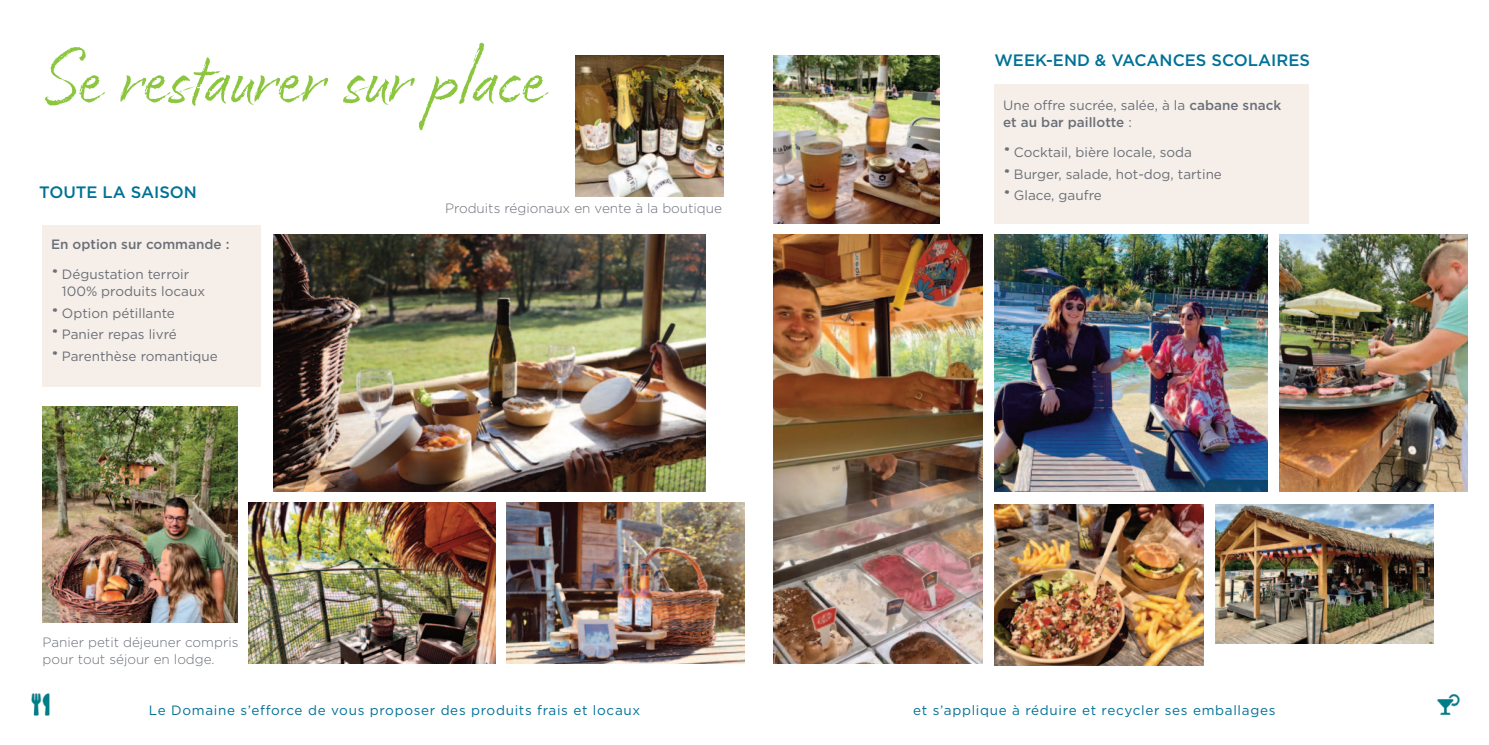
<style>
.page{position:relative;width:1489px;height:745px;background:#fff}
.page>*{position:absolute;margin:0;border:0;box-sizing:border-box;transform-origin:0 0}
.t1{font:82.5px "Cherry Blossoms";letter-spacing:-.01em;color:#8bc63e}
.t2{font:500 16.5px "Gotham";color:#017196}
.t3{font:13.5px/17.2px "Gotham";color:#6a6f78}
.t4{font:13.5px "Gotham";letter-spacing:.05em;color:#017196}
.t5{font:300 13.5px/17.2px "Gotham";color:#6a6f78}
.t6{font:500 13.5px/17.2px "Gotham";color:#6a6f78}
.s1{font-family:"Cherry Blossoms";font-size:31.5px}
.s2{font-weight:400}
</style>
<div class="page">
<div style="left:43px;top:225px;width:218px;height:161px;background:#f6efe9"></div>
<div style="left:994px;top:84px;width:314px;height:139px;background:#f6efe9"></div>
<img style="left:273px;top:234px;width:432px;height:257px">
<img style="left:994px;top:234px;width:273px;height:257px">
<img style="left:1279px;top:234px;width:188px;height:257px">
<img style="left:575px;top:55px;width:148px;height:142px">
<img style="left:506px;top:502px;width:238px;height:161px">
<img style="left:994px;top:504px;width:209px;height:161px">
<img style="left:773px;top:55px;width:166px;height:168px">
<img style="left:1215px;top:504px;width:218px;height:139px">
<img style="left:773px;top:234px;width:209px;height:429px">
<img style="left:249px;top:502px;width:246px;height:161px">
<img style="left:43px;top:406px;width:195px;height:216px">
<img style="left:31px;top:693px;width:19px;height:23px">
<img style="left:1437px;top:694px;width:23px;height:21px">
<h1 class="t1" style="left:43px;top:24px;width:506px">Se restaurer sur place</h1>
<p class="t2" style="left:39px;top:183px;width:159px">TOUTE LA SAISON</p>
<p class="t6" style="left:51px;top:235px;width:180px">En option sur commande :</p>
<p class="t3" style="left:62px;top:265px;width:145px;text-indent:-11px"><span class="s1">•</span> Dégustation terroir<br>100% produits locaux</p>
<p class="t3" style="left:51px;top:304px;width:125px"><span class="s1">•</span> Option pétillante</p>
<p class="t3" style="left:51px;top:326px;width:127px"><span class="s1">•</span> Panier repas livré</p>
<p class="t3" style="left:51px;top:347px;width:168px"><span class="s1">•</span> Parenthèse romantique</p>
<p class="t5" style="left:43px;top:634px;width:197px">Panier petit déjeuner compris pour tout séjour en lodge.</p>
<p class="t5" style="left:445px;top:201px;width:278px">Produits régionaux en vente à la boutique</p>
<p class="t2" style="left:994px;top:51px;width:317px">WEEK-END &amp; VACANCES SCOLAIRES</p>
<p class="t6" style="left:1003px;top:96px;width:279px"><span class="s2">Une o-re sucrée, salée, à la</span> cabane snack et au bar paillotte <span class="s2">:</span></p>
<p class="t3" style="left:1003px;top:144px;width:190px"><span class="s1">•</span> Cocktail, bière locale, soda</p>
<p class="t3" style="left:1003px;top:165px;width:220px"><span class="s1">•</span> Burger, salade, hot-dog, tartine</p>
<p class="t3" style="left:1003px;top:187px;width:100px"><span class="s1">•</span> Glace, gaufre</p>
<p class="t4" style="left:149px;top:702px;width:492px">Le Domaine s’efforce de vous proposer des produits frais et locaux</p>
<p class="t4" style="left:913px;top:702px;width:363px">et s’applique à réduire et recycler ses emballages</p>
</div>
